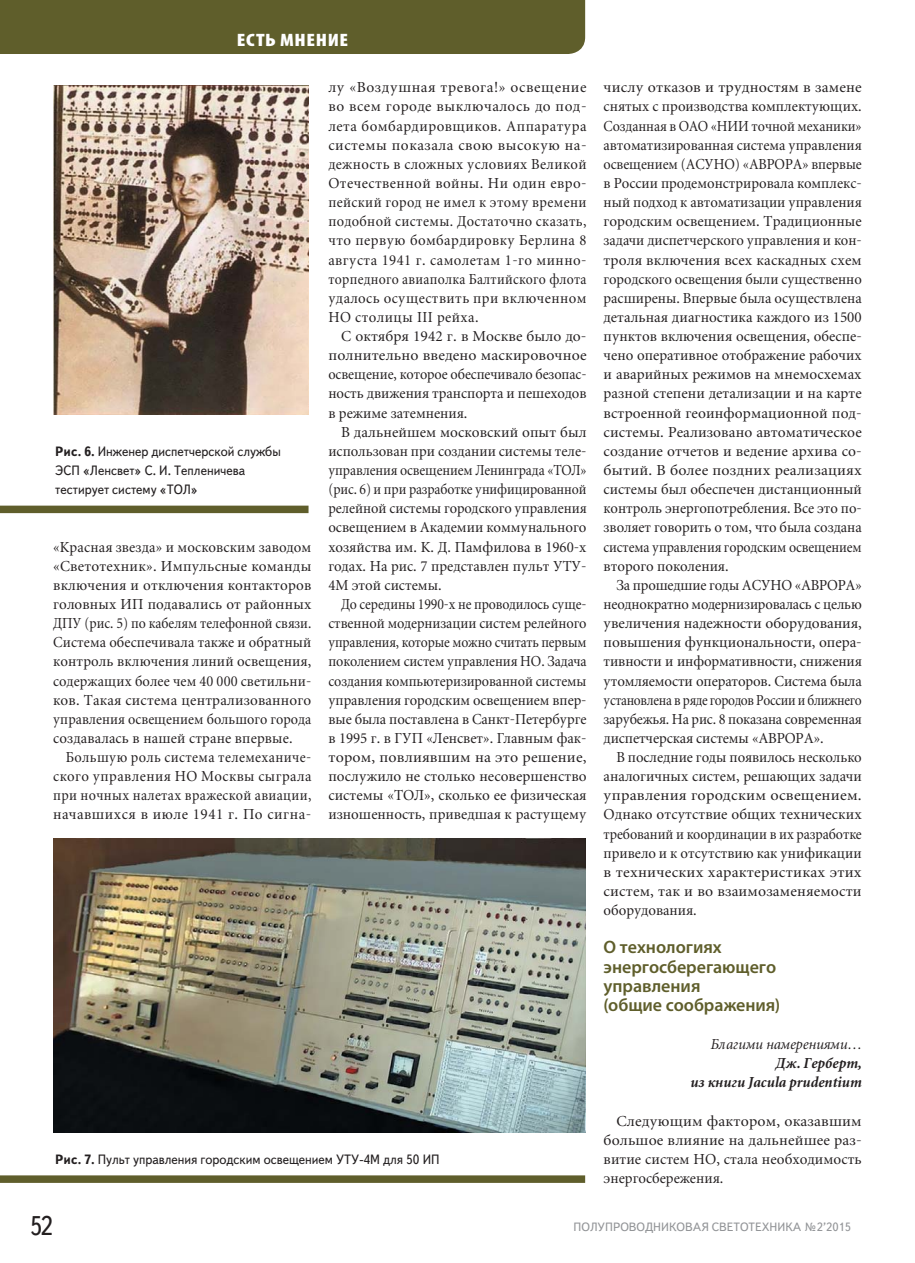
<style>
.page{position:relative;width:915px;height:1263px;background:#fff}
.page>*{position:absolute;margin:0;border:0;box-sizing:border-box;transform-origin:0 0}
.t1{font:27px "Text Book C";color:#231f20;scale:.9 1}
.t2{font:600 18px/19.2px "Myriad Pro";letter-spacing:-.005em;color:#5f5e2b}
.t3{font:900 condensed 18px "Myriad Pro";letter-spacing:.03em;color:#fff;scale:1.17 1}
.t4{font:15px/19.2px "Miniature";color:#231f20;text-align:justify}
.t5{font:15px/19.2px "Miniature";color:#231f20;text-align:justify;scale:.95 1}
.t6{font:15px/19.2px "Miniature";color:#231f20;text-align:justify;scale:.9 1}
.t7{font:15px/19.2px "Miniature";color:#231f20;text-align:justify;scale:.96 1}
.t8{font:15px/19.2px "Miniature";color:#231f20;text-align:justify;scale:.93 1}
.t9{font:italic 700 15px/19.2px "Miniature";color:#231f20;text-align:right;scale:.96 1}
.t10{font:italic 15px "Miniature";color:#231f20;scale:.96 1}
.t11{font:13.5px/19.2px "Text Book C";color:#231f20;scale:.95 1}
.t12{font:12px "Text Book C";color:#939598}
.s1{font-weight:700}
</style>
<div class="page">
<div style="left:0;top:0;width:585px;height:54px;background:#5f5e2b"></div>
<div style="left:0;top:506px;width:308px;height:7px;background:#5f5e2b"></div>
<div style="left:0;top:1175px;width:585px;height:8px;background:#5f5e2b"></div>
<img style="left:53px;top:86px;width:255px;height:329px">
<img style="left:53px;top:838px;width:532px;height:294px">
<p class="t3" style="left:237px;top:29px;width:97px">ЕСТЬ МНЕНИЕ</p>
<p class="t11" style="left:55px;top:443px;width:239px"><span class="s1">Рис. 6.</span> Инженер диспетчерской службы<br>ЭСП «Ленсвет» С. И. Тепленичева тестирует систему «ТОЛ»</p>
<p class="t7" style="left:53px;top:538px;width:270px">«Красная звезда» и московским заводом «Светотехник». Импульсные команды включения и отключения контакторов головных ИП подавались от районных ДПУ (рис. 5) по кабелям телефонной связи.<br>Система обеспечивала также и обратный контроль включения линий освещения, содержащих более чем 40 000 светильни&shy;ков. Такая система централизованного управления освещением большого города создавалась в нашей стране впервые.</p>
<p class="t8" style="left:53px;top:749px;width:279px;text-indent:13px">Большую роль система телемеханиче&shy;ского управления НО Москвы сыграла при ночных налетах вражеской авиации, начавшихся в июле 1941 г. По сигна-</p>
<p class="t4" style="left:328px;top:79px;width:259px">лу «Воздушная тревога!» освещение во всем городе выключалось до под&shy;лета бомбардировщиков. Аппаратура системы показала свою высокую на&shy;дежность в сложных условиях Великой Отечественной войны. Ни один евро&shy;пейский город не имел к этому времени подобной системы. Достаточно сказать, что первую бомбардировку Берлина 8 августа 1941 г. самолетам 1-го минно&shy;торпедного авиаполка Балтийского флота удалось осуществить при включенном НО столицы III рейха.</p>
<p class="t4" style="left:328px;top:328px;width:259px;text-indent:13px">С октября 1942 г. в Москве было до&shy;полнительно введено маскировочное освещение, которое обеспечивало безопас&shy;ность движения транспорта и пешеходов в режиме затемнения.</p>
<p class="t4" style="left:328px;top:424px;width:259px;text-indent:13px">В дальнейшем московский опыт был использован при создании системы теле&shy;управления освещением Ленинграда «ТОЛ» (рис. 6) и при разработке унифицированной релейной системы городского управления освещением в Академии коммунального хозяйства им. К. Д. Памфилова в 1960-х годах. На рис. 7 представлен пульт УТУ-4М этой системы.</p>
<p class="t6" style="left:328px;top:596px;width:288px;text-indent:13px">До середины 1990-х не проводилось суще&shy;ственной модернизации систем релейного управления, которые можно считать первым поколением систем управления НО. Задача создания компьютеризированной системы управления городским освещением впер&shy;вые была поставлена в Санкт-Петербурге в 1995 г. в ГУП «Ленсвет». Главным фак&shy;тором, повлиявшим на это решение, послужило не столько несовершенство системы «ТОЛ», сколько ее физическая изношенность, приведшая к растущему</p>
<p class="t11" style="left:55px;top:1151px;width:406px"><span class="s1">Рис. 7.</span> Пульт управления городским освещением УТУ-4М для 50 ИП</p>
<p class="t4" style="left:603px;top:79px;width:259px">числу отказов и трудностям в замене снятых с производства комплектующих.<br>Созданная в ОАО «НИИ точной механики» автоматизированная система управления освещением (АСУНО) «АВРОРА» впервые в России продемонстрировала комплекс&shy;ный подход к автоматизации управления городским освещением. Традиционные задачи диспетчерского управления и кон&shy;троля включения всех каскадных схем городского освещения были существенно расширены. Впервые была осуществлена детальная диагностика каждого из 1500 пунктов включения освещения, обеспе&shy;чено оперативное отображение рабочих и аварийных режимов на мнемосхемах разной степени детализации и на карте встроенной геоинформационной под&shy;системы. Реализовано автоматическое создание отчетов и ведение архива со&shy;бытий. В более поздних реализациях системы был обеспечен дистанционный контроль энергопотребления. Все это по&shy;зволяет говорить о том, что была создана система управления городским освещением второго поколения.</p>
<p class="t5" style="left:603px;top:577px;width:273px;text-indent:13px">За прошедшие годы АСУНО «АВРОРА» неоднократно модернизировалась с целью увеличения надежности оборудования, повышения функциональности, опера&shy;тивности и информативности, снижения утомляемости операторов. Система была установлена в ряде городов России и ближнего зарубежья. На рис. 8 показана современная диспетчерская системы «АВРОРА».</p>
<p class="t5" style="left:603px;top:749px;width:273px;text-indent:13px">В последние годы появилось несколько аналогичных систем, решающих задачи управления городским освещением.<br>Однако отсутствие общих технических требований и координации в их разработке привело и к отсутствию как унификации в технических характеристиках этих систем, так и во взаимозаменяемости оборудования.</p>
<p class="t2" style="left:603px;top:937px;width:178px">О технологиях энергосберегающего управления<br>(общие соображения)</p>
<p class="t10" style="left:710px;top:1037px;width:159px">Благими намерениями…</p>
<p class="t9" style="left:690px;top:1053px;width:180px">Дж. Герберт,<br>из книги Jacula prudentium</p>
<p class="t4" style="left:603px;top:1112px;width:259px;text-indent:13px">Следующим фактором, оказавшим большое влияние на дальнейшее раз&shy;витие систем НО, стала необходимость энергосбережения.</p>
<h1 class="t1" style="left:30px;top:1215px;width:27px">52</h1>
<p class="t12" style="left:573px;top:1222px;width:279px">ПОЛУПРОВОДНИКОВАЯ СВЕТОТЕХНИКА №2’2015</p>
</div>
